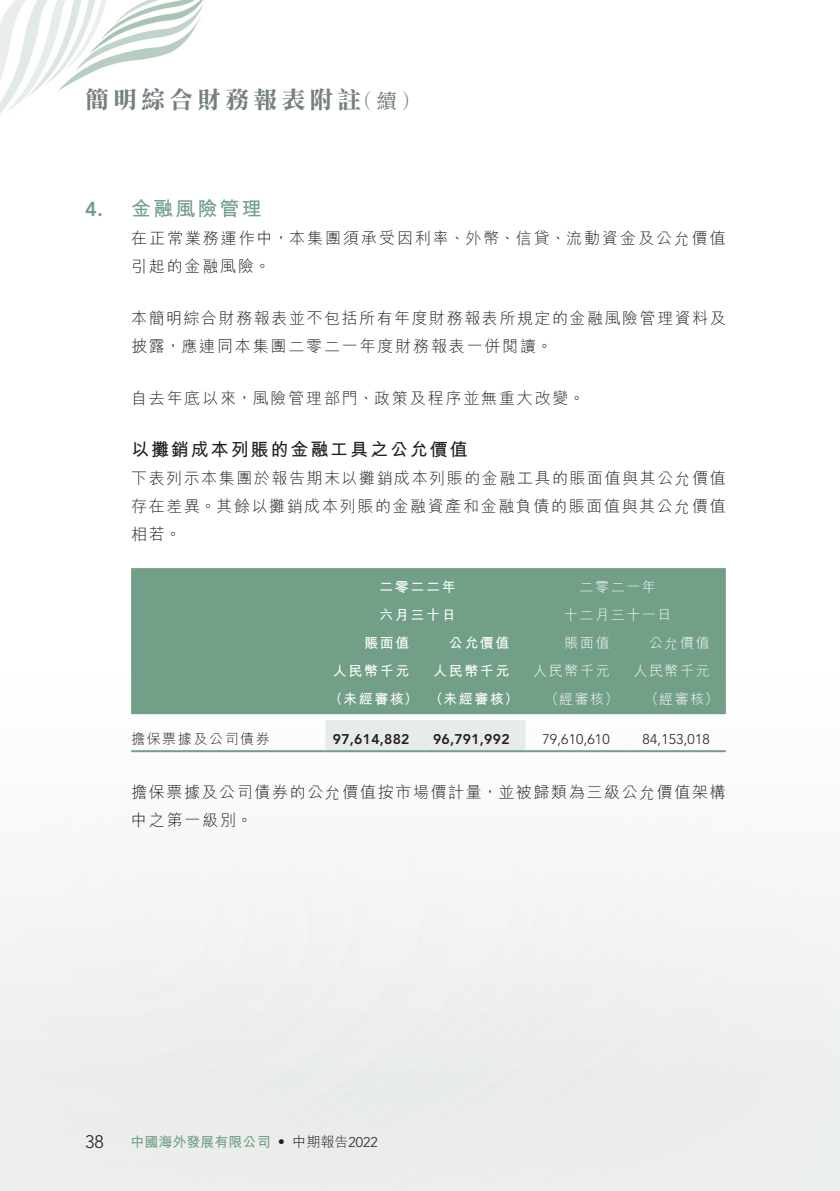
<style>
.page{position:relative;width:840px;height:1191px;background:#fff}
.page>*{position:absolute;margin:0;border:0;box-sizing:border-box;transform-origin:0 0}
.t1{font:24px "DF Li Song HK W7";letter-spacing:.165em;color:#75817f}
.t2{font:700 20px "M Hei HK";letter-spacing:.105em;color:#729f88}
.t3{font:700 18px "M Hei HK";letter-spacing:.105em;color:#231f20}
.t4{font:300 18px "Avenir LT Std";color:#231f20}
.t5{font:300 16px/28px "M Hei HK";letter-spacing:.1em;color:#231f20}
.t6{font:300 16px/28px "M Hei HK";letter-spacing:.12em;color:#231f20}
.t7{font:700 14px/28px "M Hei HK";letter-spacing:.115em;color:#fff}
.t8{font:300 14px/28px "M Hei HK";letter-spacing:.115em;color:#fff;text-align:center}
.t9{font:800 14px "Avenir LT Std";letter-spacing:.015em;color:#231f20}
.t10{font:300 14px "Avenir LT Std";letter-spacing:.015em;color:#231f20}
.t11{font:700 14px "M Hei HK";color:#729f88}
.t12{font:300 14px "M Hei HK";letter-spacing:.115em;color:#231f20}
.s1{font-family:"DF Li Song HK W5";font-size:20px}
.s2{font-family:"Avenir LT Std";font-weight:800}
.s3{font-weight:300;color:#231f20}
.s4{font-family:"Avenir LT Std";font-weight:300;color:#231f20}
</style>
<div class="page">
<div style="left:131px;top:568px;width:594px;height:146px;background:#729f88"></div>
<div style="left:325px;top:720px;width:200px;height:30px;background:#e7ebea"></div>
<hr style="left:131px;top:750px;width:194px;height:2px;background:#729f88">
<hr style="left:325px;top:750px;width:100px;height:2px;background:#729f88">
<hr style="left:425px;top:750px;width:100px;height:2px;background:#729f88">
<hr style="left:525px;top:750px;width:100px;height:2px;background:#729f88">
<hr style="left:625px;top:750px;width:100px;height:2px;background:#729f88">
<h1 class="t1" style="left:85px;top:87px;width:334px">簡明綜合財務報表附註<span class="s1">（續）</span></h1>
<p class="t2" style="left:85px;top:194px;width:178px"><span class="s2">4.</span> 金融風險管理</p>
<p class="t6" style="left:131px;top:224px;width:596px">在正常業務運作中，本集團須承受因利率、外幣、信貸、流動資金及公允價值引起的金融風險。</p>
<p class="t5" style="left:131px;top:304px;width:596px">本簡明綜合財務報表並不包括所有年度財務報表所規定的金融風險管理資料及披露，應連同本集團二零二一年度財務報表一併閱讀。</p>
<p class="t5" style="left:131px;top:384px;width:455px">自去年底以來，風險管理部門、政策及程序並無重大改變。</p>
<p class="t3" style="left:131px;top:436px;width:338px">以攤銷成本列賬的金融工具之公允價值</p>
<p class="t5" style="left:131px;top:464px;width:596px;text-align:justify">下表列示本集團於報告期末以攤銷成本列賬的金融工具的賬面值與其公允價值存在差異。其餘以攤銷成本列賬的金融資產和金融負債的賬面值與其公允價值相若。</p>
<p class="t7" style="left:379px;top:572px;width:78px">二零二二年六月三十日</p>
<p class="t8" style="left:563px;top:573px;width:109px">二零二一年<br>十二月三十一日</p>
<p class="t7" style="left:364px;top:628px;width:47px">賬面值</p>
<p class="t7" style="left:448px;top:628px;width:62px">公允價值</p>
<p class="t8" style="left:564px;top:629px;width:47px">賬面值</p>
<p class="t8" style="left:648px;top:629px;width:62px">公允價值</p>
<p class="t7" style="left:333px;top:656px;width:78px">人民幣千元</p>
<p class="t7" style="left:433px;top:656px;width:78px">人民幣千元</p>
<p class="t8" style="left:533px;top:657px;width:78px">人民幣千元</p>
<p class="t8" style="left:633px;top:657px;width:78px">人民幣千元</p>
<p class="t7" style="left:329px;top:684px;width:191px">（未經審核） （未經審核）</p>
<p class="t8" style="left:544px;top:685px;width:75px">（經審核）</p>
<p class="t8" style="left:644px;top:685px;width:75px">（經審核）</p>
<p class="t12" style="left:131px;top:732px;width:140px">擔保票據及公司債券</p>
<p class="t9" style="left:333px;top:731px;width:78px">97,614,882</p>
<p class="t9" style="left:433px;top:731px;width:78px">96,791,992</p>
<p class="t10" style="left:542px;top:731px;width:69px">79,610,610</p>
<p class="t10" style="left:642px;top:731px;width:69px">84,153,018</p>
<p class="t5" style="left:131px;top:778px;width:596px">擔保票據及公司債券的公允價值按市場價計量，並被歸類為三級公允價值架構中之第一級別。</p>
<p class="t4" style="left:85px;top:1130px;width:20px">38</p>
<p class="t11" style="left:130px;top:1131px;width:248px">中國海外發展有限公司 <span class="s3">• 中期報告</span><span class="s4">2022</span></p>
</div>
